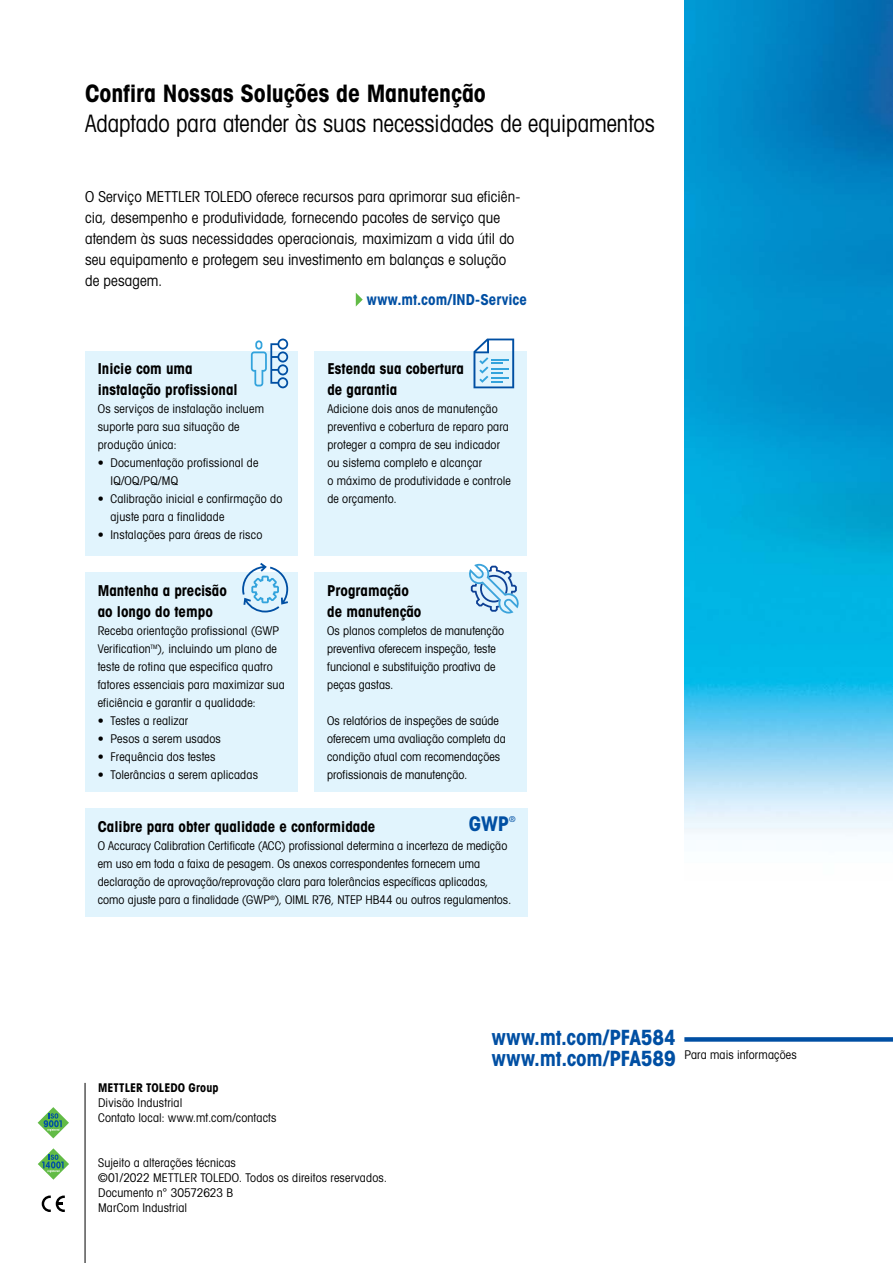
<style>
.page{position:relative;width:893px;height:1263px;background:#fff}
.page>*{position:absolute;margin:0;border:0;box-sizing:border-box;transform-origin:0 0}
.t1{font:24px "Avant Gardefor MT Bk";color:#000;scale:.95 1}
.t2{font:24px "Avant Gardefor MT Bd";letter-spacing:-.005em;color:#000}
.t3{font:21px/21px "Avant Gardefor MT Bd";letter-spacing:-.005em;color:#004fa3}
.t4{font:700 condensed 20.25px "Avant Garde Com";color:#004fa3}
.t5{font:15px/21px "Avant Gardefor MT Bk";letter-spacing:.005em;color:#000}
.t6{font:15px/21px "Avant Gardefor MT Bd";color:#000}
.t7{font:15px "Avant Gardefor MT Bd";color:#004fa3}
.t8{font:12px/18px "Avant Gardefor MT Bk";letter-spacing:.01em;color:#000}
.t9{font:12px "Avant Gardefor MT Bd";letter-spacing:.005em;color:#000}
.t10{font:condensed 8.1px "Avant Garde Com";color:#004fa3}
</style>
<div class="page">
<hr style="left:85px;top:1083px;width:1px;height:180px;background:#000">
<svg style="left:38px;top:1148px;width:31px;height:32px"></svg>
<svg style="left:38px;top:1107px;width:31px;height:31px"></svg>
<svg style="left:42px;top:1195px;width:23px;height:17px"></svg>
<div style="left:684px;top:1037px;width:209px;height:5px;background:#004fa3"></div>
<img style="left:684px;top:0;width:209px;height:836px">
<svg style="left:356px;top:293px;width:7px;height:13px"></svg>
<div style="left:85px;top:351px;width:213px;height:204px;background:#e1f4fd"></div>
<div style="left:315px;top:351px;width:212px;height:204px;background:#e1f4fd"></div>
<div style="left:85px;top:572px;width:213px;height:220px;background:#e1f4fd"></div>
<div style="left:314px;top:572px;width:213px;height:220px;background:#e1f4fd"></div>
<div style="left:85px;top:809px;width:442px;height:108px;background:#e1f4fd"></div>
<svg style="left:469px;top:564px;width:50px;height:49px"></svg>
<svg style="left:473px;top:339px;width:41px;height:49px"></svg>
<svg style="left:242px;top:563px;width:46px;height:49px"></svg>
<svg style="left:251px;top:339px;width:37px;height:49px"></svg>
<h1 class="t2" style="left:85px;top:78px;width:402px">Confira Nossas Soluções de Manutenção</h1>
<h1 class="t1" style="left:85px;top:109px;width:601px">Adaptado para atender às suas necessidades de equipamentos</h1>
<p class="t5" style="left:85px;top:185px;width:437px">O Serviço METTLER TOLEDO oferece recursos para aprimorar sua eficiên&shy;cia, desempenho e produtividade, fornecendo pacotes de serviço que atendem às suas necessidades operacionais, maximizam a vida útil do seu equipamento e protegem seu investimento em balanças e solução de pesagem.</p>
<p class="t7" style="left:367px;top:290px;width:162px">www.mt.com/IND-Service</p>
<p class="t6" style="left:98px;top:358px;width:141px">Inicie com uma instalação profissional</p>
<p class="t8" style="left:98px;top:400px;width:168px">Os serviços de instalação incluem suporte para sua situação de produção única:</p>
<p class="t8" style="left:111px;top:454px;width:149px;text-indent:-13px">• Documentação profissional de<br>IQ/OQ/PQ/MQ</p>
<p class="t8" style="left:111px;top:490px;width:173px;text-indent:-13px">• Calibração inicial e confirmação do ajuste para a finalidade</p>
<p class="t8" style="left:98px;top:526px;width:166px">• Instalações para áreas de risco</p>
<p class="t6" style="left:327px;top:358px;width:138px">Estenda sua cobertura de garantia</p>
<p class="t8" style="left:327px;top:400px;width:185px">Adicione dois anos de manutenção preventiva e cobertura de reparo para proteger a compra de seu indicador ou sistema completo e alcançar<br>o máximo de produtividade e controle de orçamento.</p>
<p class="t6" style="left:98px;top:580px;width:131px">Mantenha a precisão ao longo do tempo</p>
<p class="t8" style="left:98px;top:621px;width:188px">Receba orientação profissional (GWP Verification<sup>TM</sup>), incluindo um plano de teste de rotina que especifica quatro fatores essenciais para maximizar sua eficiência e garantir a qualidade:</p>
<p class="t8" style="left:98px;top:711px;width:92px">• Testes a realizar</p>
<p class="t8" style="left:98px;top:729px;width:125px">• Pesos a serem usados</p>
<p class="t8" style="left:98px;top:747px;width:119px">• Frequência dos testes</p>
<p class="t8" style="left:98px;top:765px;width:162px">• Tolerâncias a serem aplicadas</p>
<p class="t6" style="left:327px;top:580px;width:96px">Programação de manutenção</p>
<p class="t8" style="left:327px;top:621px;width:178px">Os planos completos de manutenção preventiva oferecem inspeção, teste funcional e substituição proativa de peças gastas.</p>
<p class="t8" style="left:327px;top:711px;width:180px">Os relatórios de inspeções de saúde oferecem uma avaliação completa da condição atual com recomendações profissionais de manutenção.</p>
<p class="t6" style="left:98px;top:816px;width:279px">Calibre para obter qualidade e conformidade</p>
<p class="t8" style="left:98px;top:837px;width:415px">O Accuracy Calibration Certificate (ACC) profissional determina a incerteza de medição em uso em toda a faixa de pesagem. Os anexos correspondentes fornecem uma declaração de aprovação/reprovação clara para tolerâncias específicas aplicadas, como ajuste para a finalidade (GWP<sup>®</sup>), OIML R76, NTEP HB44 ou outros regulamentos.</p>
<h3 class="t4" style="left:469px;top:811px;width:42px">GWP</h3>
<p class="t10" style="left:509px;top:814px;width:8px">®</p>
<p class="t9" style="left:98px;top:1080px;width:122px">METTLER TOLEDO Group</p>
<p class="t8" style="left:98px;top:1095px;width:180px;line-height:15px">Divisão Industrial<br>Contato local: www.mt.com/contacts</p>
<p class="t8" style="left:98px;top:1155px;width:290px;line-height:15px">Sujeito a alterações técnicas<br>©01/2022 METTLER TOLEDO. Todos os direitos reservados.<br>Documento n° 30572623 B<br>MarCom Industrial</p>
<h2 class="t3" style="left:492px;top:1026px;width:186px">www.mt.com/PFA584 www.mt.com/PFA589</h2>
<p class="t8" style="left:684px;top:1045px;width:114px">Para mais informações</p>
</div>
